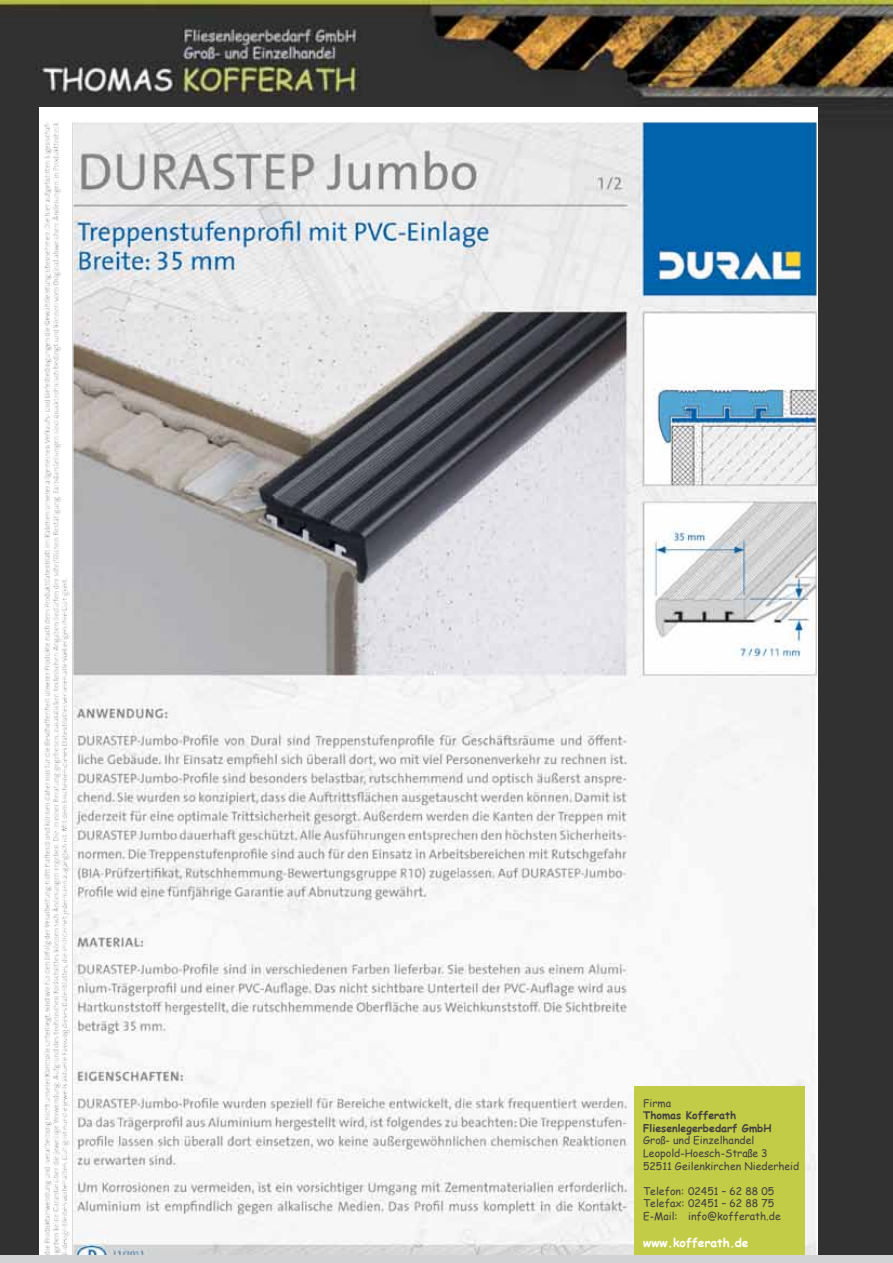
<style>
.page{position:relative;width:893px;height:1263px;background:#fff}
.page>*{position:absolute;margin:0;border:0;box-sizing:border-box;transform-origin:0 0}
.t1{font:700 12px "Comic Sans MS";color:#fff}
.t2{font:10.5px/12.6px "Comic Sans MS";color:#414042}
.t3{font:700 10.5px/12.6px "Comic Sans MS";color:#414042}
</style>
<div class="page">
<img style="left:0;top:0;width:892px;height:1255px">
<img style="left:40px;top:107px;width:778px;height:1148px">
<div style="left:635px;top:1086px;width:170px;height:177px;background:#c2cc47"></div>
<div style="left:0;top:1255px;width:893px;height:8px;background:#d1d3d4"></div>
<p class="t2" style="left:643px;top:1096px;width:29px">Firma</p>
<p class="t3" style="left:643px;top:1109px;width:130px">Thomas Kofferath<br>Fliesenlegerbedarf GmbH</p>
<p class="t2" style="left:643px;top:1134px;width:158px">Groß- und Einzelhandel<br>Leopold-Hoesch-Straße 3<br>52511 Geilenkirchen Niederheid</p>
<p class="t2" style="left:643px;top:1184px;width:139px">Telefon: 02451 – 62 88 05<br>Telefax: 02451 – 62 88 75<br>E-Mail: info@kofferath.de</p>
<p class="t1" style="left:643px;top:1234px;width:107px">www.kofferath.de</p>
</div>
